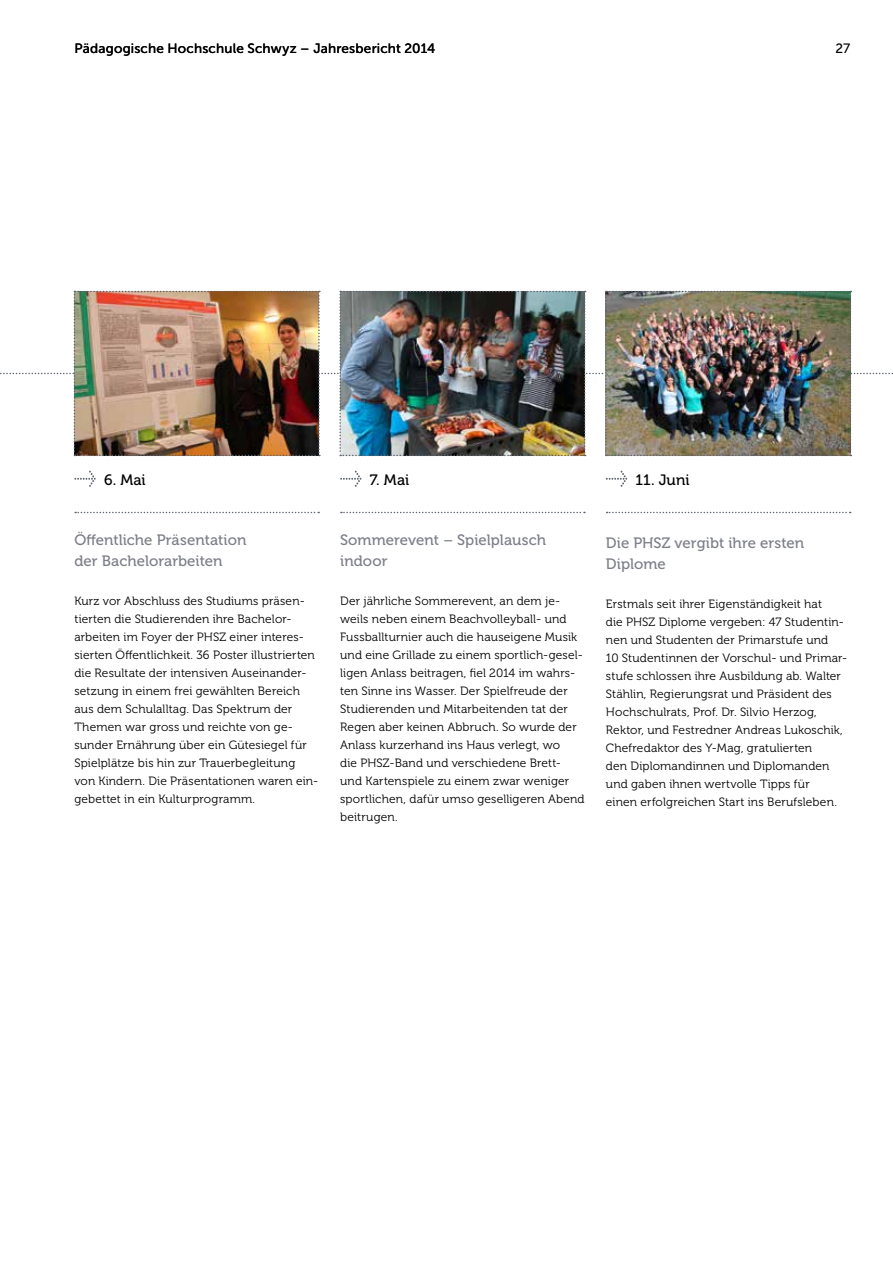
<style>
.page{position:relative;width:893px;height:1263px;background:#fff}
.page>*{position:absolute;margin:0;border:0;box-sizing:border-box;transform-origin:0 0}
.t1{font:15px/21px "Museo 500";letter-spacing:.005em;color:#7c7e88}
.t2{font:15px "Museo 500";color:#000}
.t3{font:13.5px "Museo Sans 500";letter-spacing:.015em;color:#000}
.t4{font:12px/18px "Museo 300";letter-spacing:.01em;color:#000}
</style>
<div class="page">
<svg style="left:74px;top:471px;width:22px;height:16px"></svg>
<svg style="left:340px;top:471px;width:21px;height:16px"></svg>
<svg style="left:606px;top:471px;width:21px;height:16px"></svg>
<img style="left:0;top:291px;width:893px;height:165px">
<svg style="left:75px;top:512px;width:244px;height:1px"></svg>
<svg style="left:341px;top:512px;width:244px;height:1px"></svg>
<svg style="left:607px;top:512px;width:244px;height:1px"></svg>
<p class="t3" style="left:74px;top:41px;width:362px">Pädagogische Hochschule Schwyz – Jahresbericht 2014</p>
<p class="t3" style="left:836px;top:41px;width:16px">27</p>
<p class="t2" style="left:104px;top:471px;width:43px">6. Mai</p>
<p class="t1" style="left:74px;top:529px;width:173px">Öffentliche Präsentation der Bachelorarbeiten</p>
<p class="t4" style="left:74px;top:592px;width:246px">Kurz vor Abschluss des Studiums präsen&shy;tierten die Studierenden ihre Bachelor&shy;arbeiten im Foyer der PHSZ einer interes&shy;sierten Öffentlichkeit. 36 Poster illustrierten die Resultate der intensiven Auseinander&shy;setzung in einem frei gewählten Bereich aus dem Schulalltag. Das Spektrum der Themen war gross und reichte von ge&shy;sunder Ernährung über ein Gütesiegel für Spielplätze bis hin zur Trauerbegleitung von Kindern. Die Präsentationen waren ein&shy;gebettet in ein Kulturprogramm.</p>
<p class="t2" style="left:370px;top:471px;width:41px">7. Mai</p>
<p class="t1" style="left:340px;top:529px;width:208px">Sommerevent – Spielplausch indoor</p>
<p class="t4" style="left:340px;top:592px;width:246px">Der jährliche Sommerevent, an dem je&shy;weils neben einem Beachvolleyball- und Fussballturnier auch die hauseigene Musik und eine Grillade zu einem sportlich-gesel&shy;ligen Anlass beitragen, fiel 2014 im wahrs&shy;ten Sinne ins Wasser. Der Spielfreude der Studierenden und Mitarbeitenden tat der Regen aber keinen Abbruch. So wurde der Anlass kurzerhand ins Haus verlegt, wo<br>die PHSZ-Band und verschiedene Brett&shy;und Kartenspiele zu einem zwar weniger sportlichen, dafür umso geselligeren Abend beitrugen.</p>
<p class="t2" style="left:636px;top:471px;width:55px">11. Juni</p>
<p class="t1" style="left:606px;top:532px;width:200px">Die PHSZ vergibt ihre ersten<br>Diplome</p>
<p class="t4" style="left:606px;top:595px;width:243px">Erstmals seit ihrer Eigenständigkeit hat<br>die PHSZ Diplome vergeben: 47 Studentin&shy;nen und Studenten der Primarstufe und<br>10 Studentinnen der Vorschul- und Primar&shy;stufe schlossen ihre Ausbildung ab. Walter Stählin, Regierungsrat und Präsident des Hochschulrats, Prof. Dr. Silvio Herzog, Rektor, und Festredner Andreas Lukoschik, Chefredaktor des Y-Mag, gratulierten<br>den Diplomandinnen und Diplomanden und gaben ihnen wertvolle Tipps für<br>einen erfolgreichen Start ins Berufsleben.</p>
</div>
